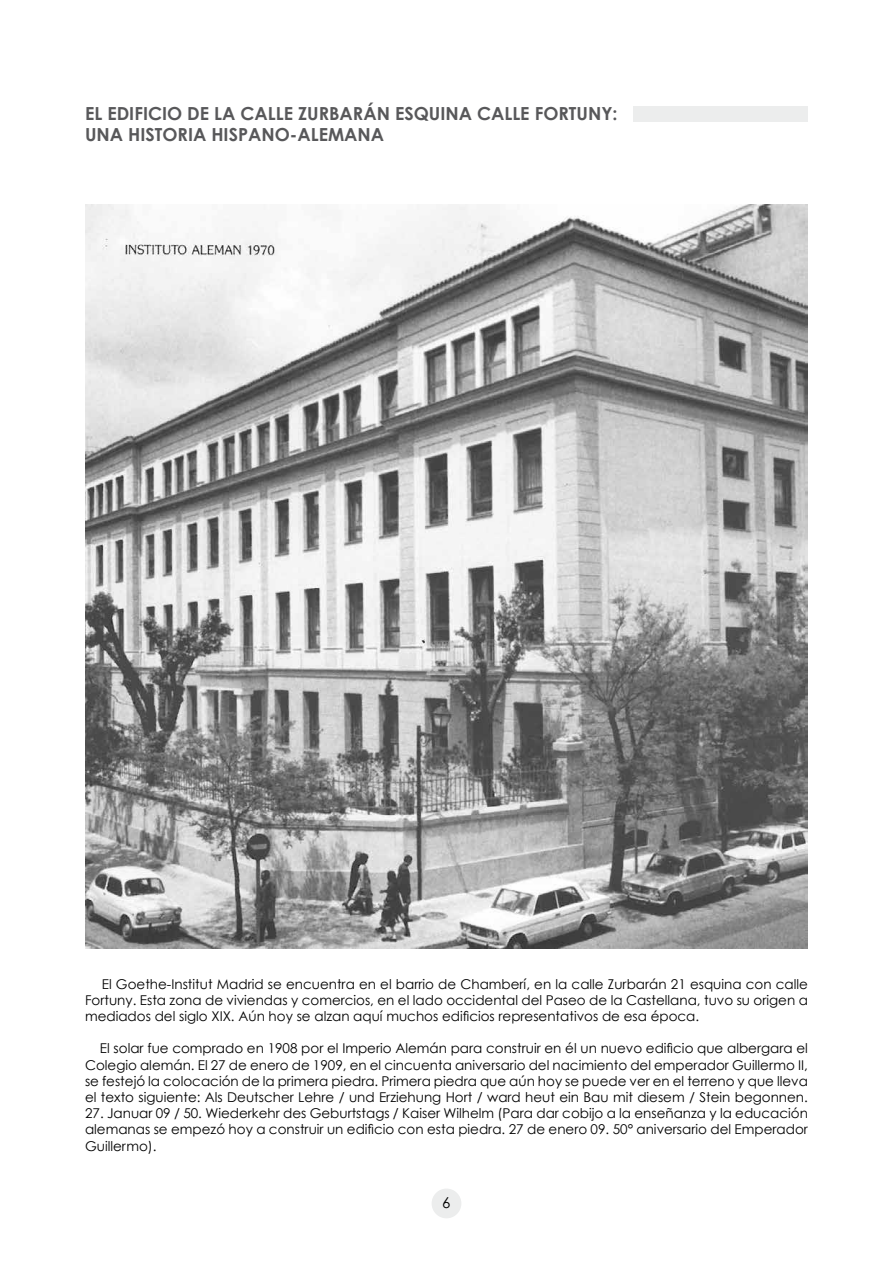
<style>
.page{position:relative;width:893px;height:1263px;background:#fff}
.page>*{position:absolute;margin:0;border:0;box-sizing:border-box;transform-origin:0 0}
.t1{font:700 18px/21.6px "Century Gothic";color:#58585a}
.t2{font:15px "Century Gothic";color:#000}
.t3{font:13.5px/16.2px "Century Gothic";color:#000;text-align:justify}
</style>
<div class="page">
<div style="left:634px;top:106px;width:174px;height:16px;background:#eceded"></div>
<img style="left:85px;top:204px;width:723px;height:744px">
<div style="left:432px;top:1189px;width:29px;height:28px;background:#eceded;border-radius:50%"></div>
<div style="left:432px;top:1188px;width:29px;height:30px;border:2px solid #eceded;border-radius:50%"></div>
<h1 class="t1" style="left:85px;top:102px;width:534px">EL EDIFICIO DE LA CALLE ZURBARÁN ESQUINA CALLE FORTUNY:<br>UNA HISTORIA HISPANO-ALEMANA</h1>
<p class="t3" style="left:85px;top:975px;width:724px;text-indent:17px">El Goethe-Institut Madrid se encuentra en el barrio de Chamberí, en la calle Zurbarán 21 esquina con calle Fortuny. Esta zona de viviendas y comercios, en el lado occidental del Paseo de la Castellana, tuvo su origen a mediados del siglo XIX. Aún hoy se alzan aquí muchos edificios representativos de esa época.</p>
<p class="t3" style="left:85px;top:1040px;width:724px;text-indent:15px">El solar fue comprado en 1908 por el Imperio Alemán para construir en él un nuevo edificio que albergara el Colegio alemán. El 27 de enero de 1909, en el cincuenta aniversario del nacimiento del emperador Guillermo II, se festejó la colocación de la primera piedra. Primera piedra que aún hoy se puede ver en el terreno y que lleva el texto siguiente: Als Deutscher Lehre / und Erziehung Hort / ward heut ein Bau mit diesem / Stein begonnen.</p>
<p class="t3" style="left:85px;top:1105px;width:724px">27. Januar 09 / 50. Wiederkehr des Geburtstags / Kaiser Wilhelm (Para dar cobijo a la enseñanza y la educación alemanas se empezó hoy a construir un edificio con esta piedra. 27 de enero 09. 50° aniversario del Emperador Guillermo).</p>
<p class="t2" style="left:442px;top:1194px;width:10px">6</p>
</div>
